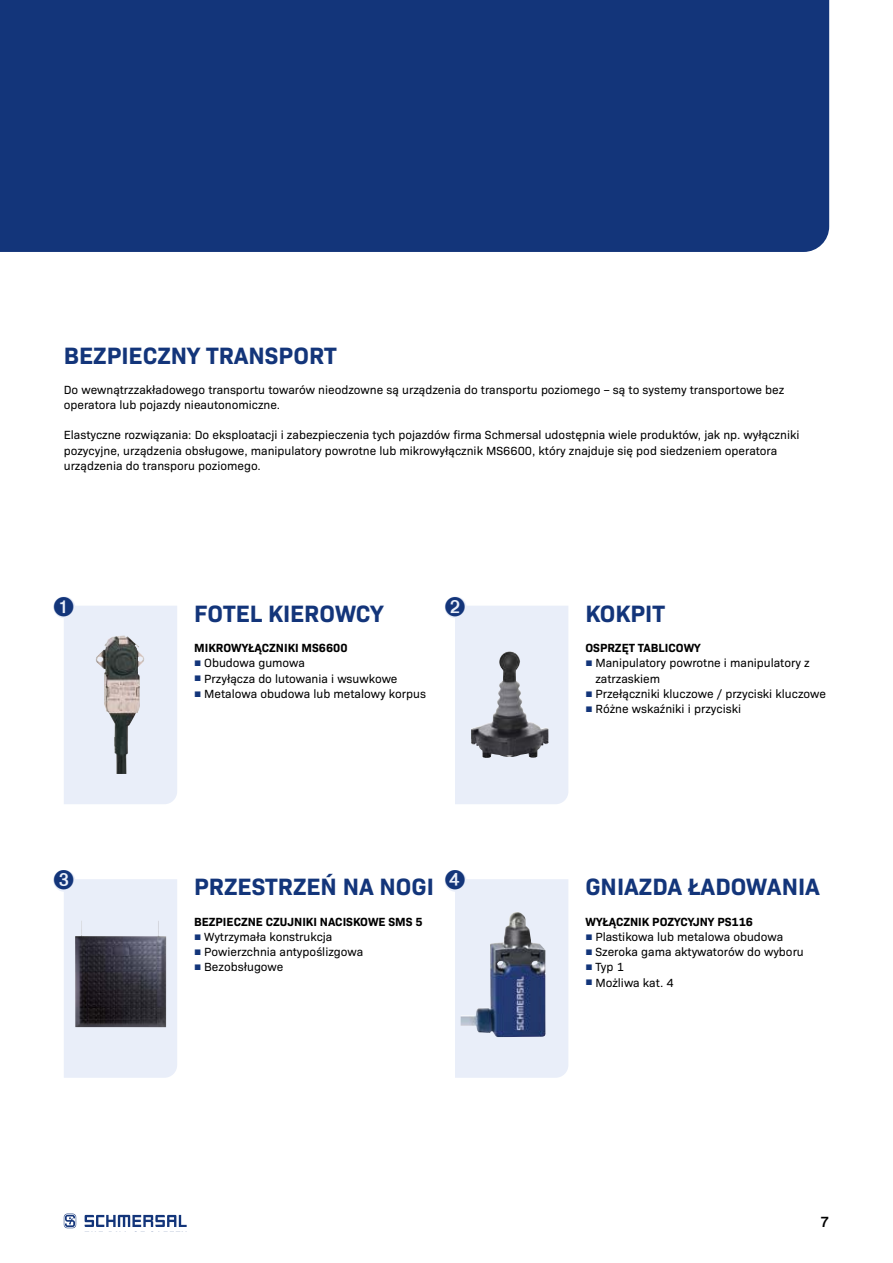
<style>
.page{position:relative;width:893px;height:1263px;background:#fff}
.page>*{position:absolute;margin:0;border:0;box-sizing:border-box;transform-origin:0 0}
.t1{font:700 24px "Bio Sans";color:#13357a}
.t2{font:600 15px "Bio Sans";color:#000}
.t3{font:12px/15.1px "Bio Sans";color:#000}
.t4{font:700 12px "Bio Sans";color:#000}
.s1{font-family:"Arial";color:#13357a}
</style>
<div class="page">
<div style="left:0;top:0;width:829px;height:252px;background:#13357a"></div>
<svg style="left:85px;top:1215px;width:102px;height:12px"></svg>
<svg style="left:64px;top:1213px;width:12px;height:15px"></svg>
<div style="left:53px;top:870px;width:22px;height:22px;background:#f6f8fc;border-radius:50%"></div>
<div style="left:445px;top:596px;width:21px;height:22px;background:#f7f8fc;border-radius:50%"></div>
<div style="left:53px;top:596px;width:22px;height:22px;background:#f6f7fc;border-radius:50%"></div>
<svg style="left:54px;top:870px;width:123px;height:208px;background:#b1b3bd"></svg>
<svg style="left:445px;top:870px;width:123px;height:208px;background:#c2c9d8"></svg>
<svg style="left:54px;top:597px;width:123px;height:207px;background:#dbdee6"></svg>
<svg style="left:445px;top:597px;width:123px;height:207px;background:#d5d8e1"></svg>
<h1 class="t1" style="left:64px;top:337px;width:275px">BEZPIECZNY TRANSPORT</h1>
<p class="t3" style="left:64px;top:381px;width:722px">Do wewnątrzzakładowego transportu towarów nieodzowne są urządzenia do transportu poziomego – są to systemy transportowe bez operatora lub pojazdy nieautonomiczne.</p>
<p class="t3" style="left:64px;top:427px;width:737px">Elastyczne rozwiązania: Do eksploatacji i zabezpieczenia tych pojazdów firma Schmersal udostępnia wiele produktów, jak np. wyłączniki pozycyjne, urządzenia obsługowe, manipulatory powrotne lub mikrowyłącznik MS6600, który znajduje się pod siedzeniem operatora urządzenia do transporu poziomego.</p>
<h1 class="t1" style="left:194px;top:595px;width:191px">FOTEL KIEROWCY</h1>
<p class="t4" style="left:194px;top:639px;width:155px">MIKROWYŁĄCZNIKI MS6600</p>
<p class="t3" style="left:194px;top:655px;width:112px"><span class="s1">■</span> Obudowa gumowa</p>
<p class="t3" style="left:194px;top:670px;width:205px"><span class="s1">■</span> Przyłącza do lutowania i wsuwkowe</p>
<p class="t3" style="left:194px;top:685px;width:233px"><span class="s1">■</span> Metalowa obudowa lub metalowy korpus</p>
<h1 class="t1" style="left:194px;top:869px;width:241px">PRZESTRZEŃ NA NOGI</h1>
<p class="t4" style="left:194px;top:912px;width:230px">BEZPIECZNE CZUJNIKI NACISKOWE SMS 5</p>
<p class="t3" style="left:194px;top:928px;width:140px"><span class="s1">■</span> Wytrzymała konstrukcja</p>
<p class="t3" style="left:194px;top:943px;width:171px"><span class="s1">■</span> Powierzchnia antypoślizgowa</p>
<p class="t3" style="left:194px;top:959px;width:91px"><span class="s1">■</span> Bezobsługowe</p>
<h1 class="t1" style="left:585px;top:595px;width:81px">KOKPIT</h1>
<p class="t4" style="left:585px;top:639px;width:117px">OSPRZĘT TABLICOWY</p>
<p class="t3" style="left:595px;top:655px;width:216px;text-indent:-10px"><span class="s1">■</span> Manipulatory powrotne i manipulatory z zatrzaskiem</p>
<p class="t3" style="left:585px;top:685px;width:242px"><span class="s1">■</span> Przełączniki kluczowe / przyciski kluczowe</p>
<p class="t3" style="left:585px;top:700px;width:157px"><span class="s1">■</span> Różne wskaźniki i przyciski</p>
<h1 class="t1" style="left:585px;top:869px;width:236px">GNIAZDA ŁADOWANIA</h1>
<p class="t4" style="left:585px;top:912px;width:169px">WYŁĄCZNIK POZYCYJNY PS116</p>
<p class="t3" style="left:585px;top:928px;width:199px"><span class="s1">■</span> Plastikowa lub metalowa obudowa</p>
<p class="t3" style="left:585px;top:943px;width:220px"><span class="s1">■</span> Szeroka gama aktywatorów do wyboru</p>
<p class="t3" style="left:585px;top:959px;width:40px"><span class="s1">■</span> Typ 1</p>
<p class="t3" style="left:585px;top:974px;width:90px"><span class="s1">■</span> Możliwa kat. 4</p>
<p class="t2" style="left:820px;top:1210px;width:10px">7</p>
</div>
